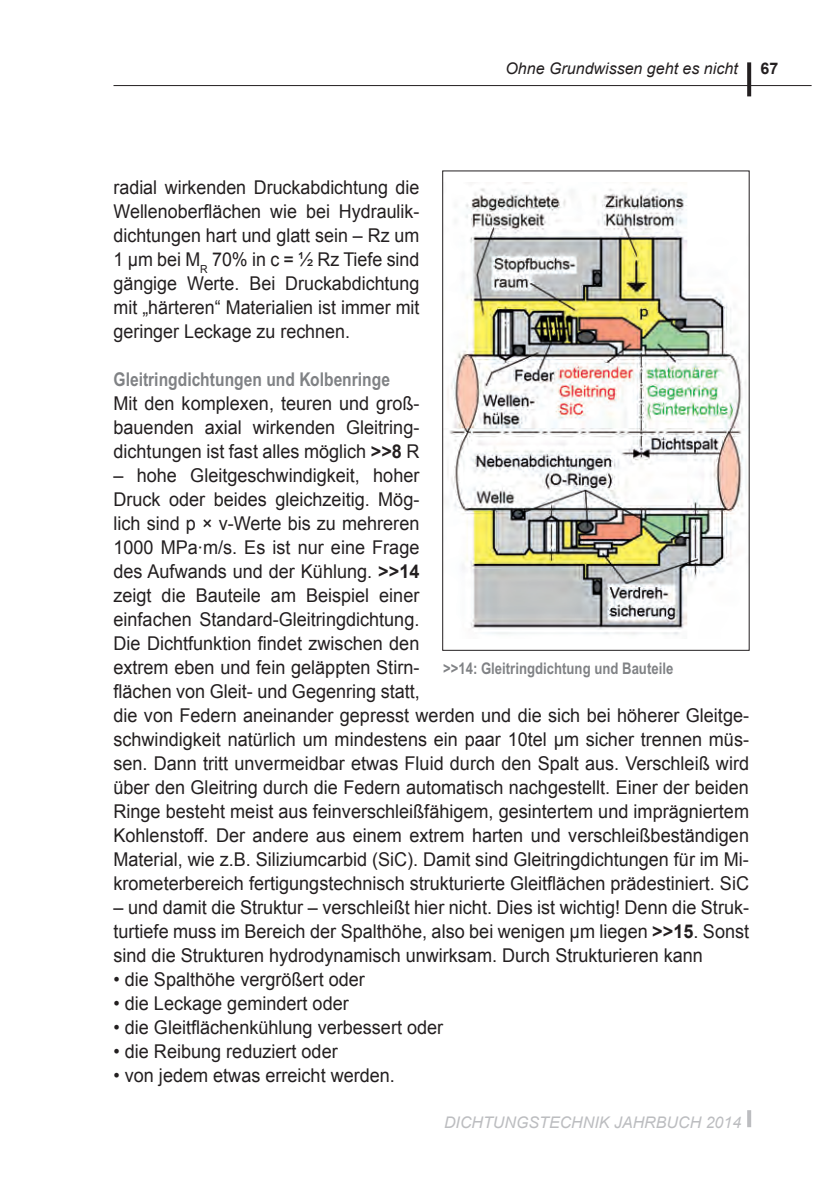
<style>
.page{position:relative;width:840px;height:1191px;background:#fff}
.page>*{position:absolute;margin:0;border:0;box-sizing:border-box;transform-origin:0 0}
.t1{font:19px/24px "Arial";color:#231f20;text-align:justify;scale:.95 1}
.t2{font:19px/24px "Arial";color:#231f20;text-align:justify;scale:.94 1}
.t3{font:700 19px "Arial Narrow MT Std";color:#808285}
.t4{font:700 16px "Arial Narrow MT Std";color:#808285}
.t5{font:italic 16px "Arial";color:#bcbdc0}
.t6{font:italic 16px "Arial";color:#231f20}
.t7{font:700 16px "Arial";color:#231f20}
.s1{font-weight:700}
</style>
<div class="page">
<hr style="left:113px;top:85px;width:698px;height:1px;background:#231f20">
<svg style="left:746px;top:62px;width:4px;height:34px"></svg>
<svg style="left:747px;top:1110px;width:3px;height:17px"></svg>
<img style="left:447px;top:182px;width:300px;height:453px">
<div style="left:442px;top:170px;width:307px;height:481px;border:1px solid #231f20"></div>
<p class="t6" style="left:505px;top:58px;width:234px">Ohne Grundwissen geht es nicht</p>
<p class="t7" style="left:760px;top:58px;width:19px">67</p>
<p class="t2" style="left:113px;top:176px;width:327px">radial wirkenden Druckabdichtung die Wellenoberflächen wie bei Hydraulik&shy;dichtungen hart und glatt sein – Rz um 1 µm bei M<sub>R</sub> 70% in c = ½ Rz Tiefe sind gängige Werte. Bei Druckabdichtung mit „härteren“ Materialien ist immer mit geringer Leckage zu rechnen.</p>
<p class="t3" style="left:113px;top:368px;width:278px">Gleitringdichtungen und Kolbenringe</p>
<p class="t1" style="left:113px;top:392px;width:323px">Mit den komplexen, teuren und groß&shy;bauenden axial wirkenden Gleitring&shy;dichtungen ist fast alles möglich <span class="s1">&gt;&gt;8</span> R</p>
<p class="t1" style="left:113px;top:464px;width:670px;text-align:left">– hohe Gleitgeschwindigkeit, hoher<br>Druck oder beides gleichzeitig. Mög-<br>lich sind p × v-Werte bis zu mehreren<br>1000 MPa∙m/s. Es ist nur eine Frage<br>des Aufwands und der Kühlung. <span class="s1">&gt;&gt;14<br></span>zeigt die Bauteile am Beispiel einer<br>einfachen Standard-Gleitringdichtung.<br>Die Dichtfunktion findet zwischen den<br>extrem eben und fein geläppten Stirn-<br>flächen von Gleit- und Gegenring statt,<br>die von Federn aneinander gepresst werden und die sich bei höherer Gleitge&shy;schwindigkeit natürlich um mindestens ein paar 10tel μm sicher trennen müs&shy;sen. Dann tritt unvermeidbar etwas Fluid durch den Spalt aus. Verschleiß wird über den Gleitring durch die Federn automatisch nachgestellt. Einer der beiden Ringe besteht meist aus feinverschleißfähigem, gesintertem und imprägniertem Kohlenstoff. Der andere aus einem extrem harten und verschleißbeständigen Material, wie z.B. Siliziumcarbid (SiC). Damit sind Gleitringdichtungen für im Mi&shy;krometerbereich fertigungstechnisch strukturierte Gleitflächen prädestiniert. SiC</p>
<p class="t1" style="left:113px;top:896px;width:670px">– und damit die Struktur – verschleißt hier nicht. Dies ist wichtig! Denn die Struk&shy;turtiefe muss im Bereich der Spalthöhe, also bei wenigen μm liegen <span class="s1">&gt;&gt;15</span>. Sonst sind die Strukturen hydrodynamisch unwirksam. Durch Strukturieren kann</p>
<p class="t1" style="left:113px;top:968px;width:266px">• die Spalthöhe vergrößert oder</p>
<p class="t1" style="left:113px;top:992px;width:249px">• die Leckage gemindert oder</p>
<p class="t1" style="left:113px;top:1016px;width:348px">• die Gleitflächenkühlung verbessert oder</p>
<p class="t1" style="left:113px;top:1040px;width:237px">• die Reibung reduziert oder</p>
<p class="t1" style="left:113px;top:1064px;width:297px">• von jedem etwas erreicht werden.</p>
<p class="t4" style="left:443px;top:659px;width:231px">&gt;&gt;14: Gleitringdichtung und Bauteile</p>
<p class="t5" style="left:444px;top:1111px;width:298px">DICHTUNGSTECHNIK JAHRBUCH 2014</p>
</div>
